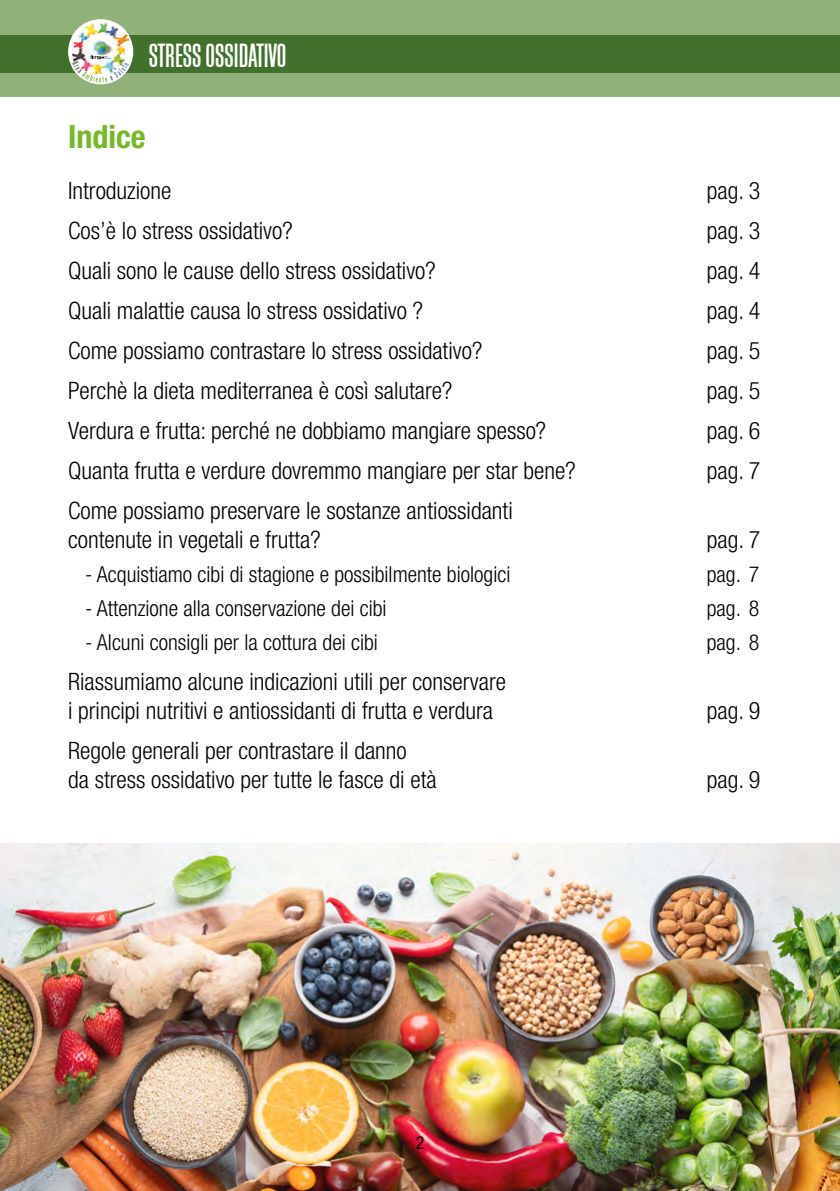
<style>
.page{position:relative;width:840px;height:1191px;background:#fff}
.page>*{position:absolute;margin:0;border:0;box-sizing:border-box;transform-origin:0 0}
.t1{font:34.8px "Block Gothic RR Medium Extra Cond";color:#fff}
.t2{font:700 condensed 32px "Helvetica Neue LT Std";color:#76b82a}
.t3{font:300 condensed 24px/28.8px "Helvetica Neue LT Std";color:#000}
.t4{font:300 condensed 22px "Helvetica Neue LT Std";color:#000}
.t5{font:condensed 18px "Helvetica Neue LT Std";color:#000}
</style>
<div class="page">
<hr style="left:839px;top:0;width:1px;height:97px;background:#91b17a">
<div style="left:0;top:0;width:839px;height:97px;background:#91b17a"></div>
<div style="left:0;top:35px;width:839px;height:38px;background:#416f2c"></div>
<div style="left:68px;top:19px;width:65px;height:65px;background:#fff;border-radius:50%"></div>
<img style="left:72px;top:23px;width:57px;height:32px">
<svg style="left:72px;top:55px;width:57px;height:28px"></svg>
<img style="left:0;top:843px;width:839px;height:348px">
<h1 class="t1" style="left:149px;top:37px;width:139px">STRESS OSSIDATIVO</h1>
<h2 class="t2" style="left:68px;top:117px;width:79px">Indice</h2>
<p class="t3" style="left:68px;top:176px;width:105px">Introduzione</p>
<p class="t3" style="left:706px;top:176px;width:55px">pag. 3</p>
<p class="t3" style="left:68px;top:216px;width:226px">Cos’è lo stress ossidativo?</p>
<p class="t3" style="left:706px;top:216px;width:55px">pag. 3</p>
<p class="t3" style="left:68px;top:256px;width:369px">Quali sono le cause dello stress ossidativo?</p>
<p class="t3" style="left:706px;top:256px;width:55px">pag. 4</p>
<p class="t3" style="left:68px;top:296px;width:356px">Quali malattie causa lo stress ossidativo ?</p>
<p class="t3" style="left:706px;top:296px;width:55px">pag. 4</p>
<p class="t3" style="left:68px;top:336px;width:415px">Come possiamo contrastare lo stress ossidativo?</p>
<p class="t3" style="left:706px;top:336px;width:55px">pag. 5</p>
<p class="t3" style="left:68px;top:376px;width:385px">Perchè la dieta mediterranea è così salutare?</p>
<p class="t3" style="left:706px;top:376px;width:55px">pag. 5</p>
<p class="t3" style="left:68px;top:416px;width:479px">Verdura e frutta: perché ne dobbiamo mangiare spesso?</p>
<p class="t3" style="left:706px;top:416px;width:55px">pag. 6</p>
<p class="t3" style="left:68px;top:456px;width:508px">Quanta frutta e verdure dovremmo mangiare per star bene?</p>
<p class="t3" style="left:706px;top:456px;width:55px">pag. 7</p>
<p class="t3" style="left:68px;top:496px;width:446px">Come possiamo preservare le sostanze antiossidanti contenute in vegetali e frutta?</p>
<p class="t3" style="left:706px;top:525px;width:55px">pag. 7</p>
<p class="t4" style="left:85px;top:561px;width:426px">- Acquistiamo cibi di stagione e possibilmente biologici</p>
<p class="t4" style="left:706px;top:561px;width:54px">pag. 7</p>
<p class="t4" style="left:85px;top:595px;width:303px">- Attenzione alla conservazione dei cibi</p>
<p class="t4" style="left:706px;top:595px;width:54px">pag. 8</p>
<p class="t4" style="left:85px;top:629px;width:294px">- Alcuni consigli per la cottura dei cibi</p>
<p class="t4" style="left:706px;top:629px;width:54px">pag. 8</p>
<p class="t3" style="left:68px;top:667px;width:439px">Riassumiamo alcune indicazioni utili per conservare i principi nutritivi e antiossidanti di frutta e verdura</p>
<p class="t3" style="left:706px;top:695px;width:55px">pag. 9</p>
<p class="t3" style="left:68px;top:735px;width:370px">Regole generali per contrastare il danno<br>da stress ossidativo per tutte le fasce di età</p>
<p class="t5" style="left:415px;top:1132px;width:10px">2</p>
<p class="t3" style="left:706px;top:764px;width:55px">pag. 9</p>
</div>
